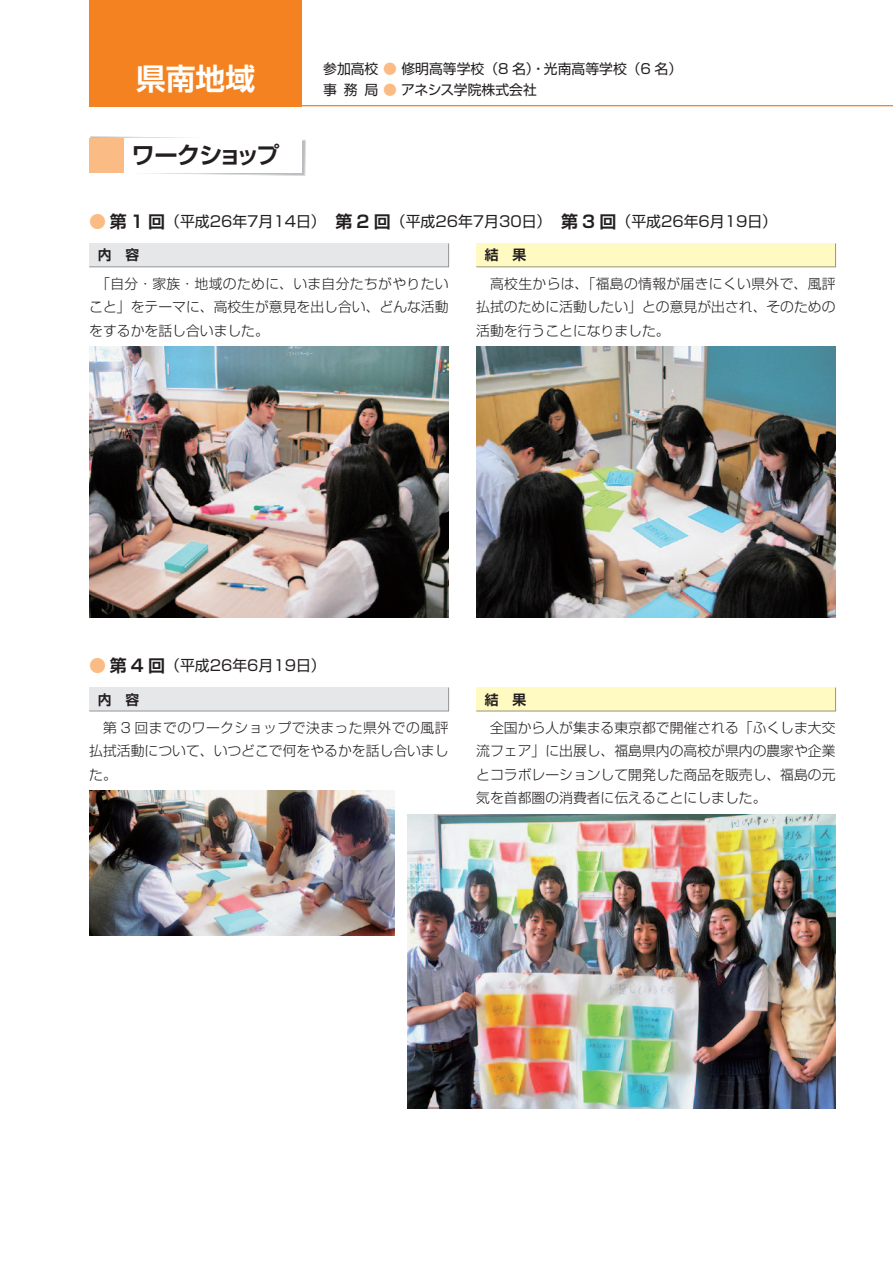
<style>
.page{position:relative;width:893px;height:1263px;background:#fff}
.page>*{position:absolute;margin:0;border:0;box-sizing:border-box;transform-origin:0 0}
.t1{font:700 29.7px "Shin Go Pr 5 De";color:#fff}
.t2{font:700 23.4px "Shin Go Pr 5 De";letter-spacing:-.09em;color:#231f20}
.t3{font:14.85px "Shin Go Pr 5";color:#231f20}
.t4{font:300 13.8px/23.4px "Shin Go Pr 5";color:#231f20;text-align:justify}
.t5{font:13.8px "Shin Go Pr 5";color:#231f20}
.t6{font:700 13.8px "Shin Go Pr 5 De";color:#231f20}
.s1{color:#fbbb85}
.s2{font-family:"Shin Go Pr 5 De";font-weight:700;font-size:16.95px;color:#fbbb85}
.s3{font-family:"Shin Go Pr 5 De";font-weight:700;font-size:16.95px}
</style>
<div class="page">
<svg style="left:89px;top:136px;width:217px;height:40px"></svg>
<div style="left:89px;top:0;width:213px;height:106px;background:#f58220"></div>
<hr style="left:89px;top:105px;width:804px;height:1px;background:#f58220">
<div style="left:123px;top:138px;width:179px;height:34px;background:#fff"></div>
<div style="left:89px;top:138px;width:34px;height:34px;background:#fbbb85"></div>
<div style="left:89px;top:243px;width:360px;height:24px;background:#e6e7e9"></div>
<div style="left:89px;top:687px;width:360px;height:24px;background:#e6e7e9"></div>
<div style="left:476px;top:243px;width:360px;height:24px;background:#fffac1"></div>
<div style="left:476px;top:687px;width:360px;height:24px;background:#fffac1"></div>
<img style="left:89px;top:347px;width:360px;height:271px">
<img style="left:476px;top:347px;width:360px;height:271px">
<img style="left:407px;top:814px;width:429px;height:295px">
<img style="left:89px;top:790px;width:306px;height:145px">
<h1 class="t1" style="left:136px;top:54px;width:121px">県南地域</h1>
<p class="t5" style="left:323px;top:57px;width:361px">参加高校 <span class="s1">●</span> 修明高等学校（8 名）・光南高等学校（6 名）</p>
<p class="t5" style="left:323px;top:79px;width:215px">事務局 <span class="s1">●</span> アネシス学院株式会社</p>
<h2 class="t2" style="left:131px;top:136px;width:150px">ワークショップ</h2>
<p class="t3" style="left:89px;top:209px;width:689px"><span class="s2">●</span> <span class="s3">第 1 回</span>（平成26年7月14日）<span class="s3">　第 2 回</span>（平成26年7月30日）<span class="s3">　第 3 回</span>（平成26年6月19日）</p>
<p class="t6" style="left:98px;top:244px;width:43px">内 容</p>
<p class="t4" style="left:89px;top:270px;width:361px;text-indent:7px">「自分・家族・地域のために、いま自分たちがやりたいこと」をテーマに、高校生が意見を出し合い、どんな活動をするかを話し合いました。</p>
<p class="t6" style="left:485px;top:244px;width:43px">結 果</p>
<p class="t4" style="left:476px;top:270px;width:361px;text-indent:14px">高校生からは、「福島の情報が届きにくい県外で、風評払拭のために活動したい」との意見が出され、そのための活動を行うことになりました。</p>
<p class="t3" style="left:89px;top:653px;width:238px"><span class="s2">●</span> <span class="s3">第 4 回</span>（平成26年6月19日）</p>
<p class="t6" style="left:98px;top:688px;width:43px">内 容</p>
<p class="t4" style="left:89px;top:715px;width:361px;text-indent:14px">第 3 回までのワークショップで決まった県外での風評払拭活動について、いつどこで何をやるかを話し合いました。</p>
<p class="t6" style="left:485px;top:688px;width:43px">結 果</p>
<p class="t4" style="left:476px;top:715px;width:361px;text-indent:14px">全国から人が集まる東京都で開催される「ふくしま大交流フェア」に出展し、福島県内の高校が県内の農家や企業とコラボレーションして開発した商品を販売し、福島の元気を首都圏の消費者に伝えることにしました。</p>
</div>
